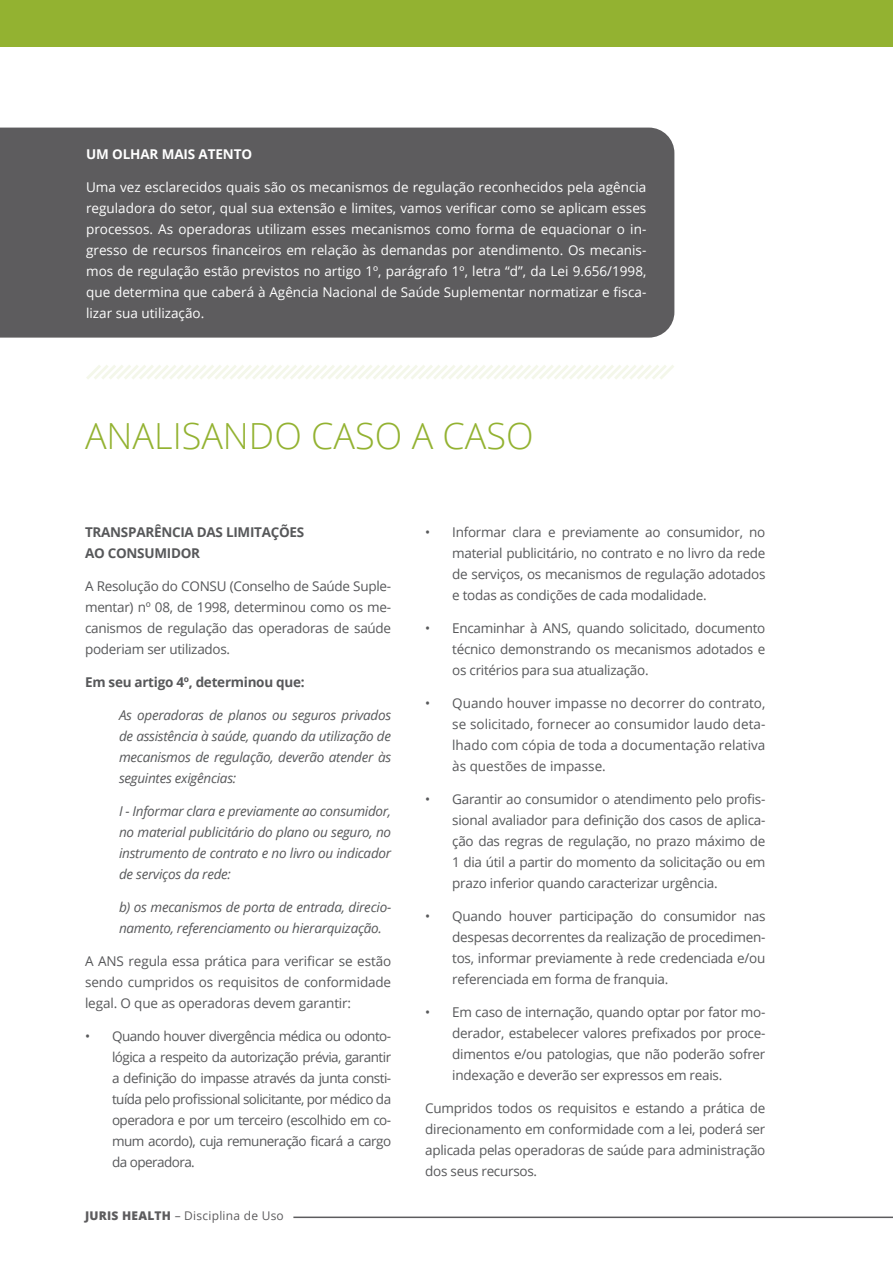
<style>
.page{position:relative;width:893px;height:1263px;background:#fff}
.page>*{position:absolute;margin:0;border:0;box-sizing:border-box;transform-origin:0 0}
.Título{font:300 36px "Open Sans";color:#93b231}
.Parágrafo{font:13.5px/21px "Open Sans";letter-spacing:-.02em;color:#57585a;text-align:justify}
.Parágrafo-2{font:13.5px/21px "Open Sans";color:#fff;text-align:justify}
.Parágrafo-3{font:italic 13.5px/21px "Open Sans";letter-spacing:-.02em;color:#57585a;text-align:justify}
.Parágrafo-4{font:700 13.5px/21px "Open Sans";letter-spacing:-.02em;color:#57585a}
.Parágrafo-5{font:700 13.5px "Open Sans";letter-spacing:-.01em;color:#fff}
.t1{font:12px "Open Sans";letter-spacing:.02em;color:#5d5c5e}
.s1{font-weight:800}
</style>
<div class="page">
<div style="left:0;top:128px;width:674px;height:210px;background:#5d5c5e"></div>
<hr style="left:293px;top:1216px;width:600px;height:2px;background:#5d5c5e">
<div style="left:0;top:0;width:893px;height:47px;background:#93b231"></div>
<svg style="left:86px;top:365px;width:588px;height:14px"></svg>
<p class="Parágrafo-5" style="left:86px;top:144px;width:168px">UM OLHAR MAIS ATENTO</p>
<p class="Parágrafo-2" style="left:86px;top:176px;width:562px">Uma vez esclarecidos quais são os mecanismos de regulação reconhecidos pela agência reguladora do setor, qual sua extensão e limites, vamos verificar como se aplicam esses processos. As operadoras utilizam esses mecanismos como forma de equacionar o in&shy;gresso de recursos financeiros em relação às demandas por atendimento. Os mecanis&shy;mos de regulação estão previstos no artigo 1º, parágrafo 1º, letra “d”, da Lei 9.656/1998, que determina que caberá à Agência Nacional de Saúde Suplementar normatizar e fisca&shy;lizar sua utilização.</p>
<p class="Título" style="left:85px;top:411px;width:450px">ANALISANDO CASO A CASO</p>
<p class="Parágrafo-4" style="left:85px;top:521px;width:221px">TRANSPARÊNCIA DAS LIMITAÇÕES<br>AO CONSUMIDOR</p>
<p class="Parágrafo" style="left:85px;top:575px;width:308px">A Resolução do CONSU (Conselho de Saúde Suple&shy;mentar) nº 08, de 1998, determinou como os me&shy;canismos de regulação das operadoras de saúde poderiam ser utilizados.</p>
<p class="Parágrafo-4" style="left:85px;top:671px;width:221px">Em seu artigo 4º, determinou que:</p>
<p class="Parágrafo-3" style="left:119px;top:704px;width:274px">As operadoras de planos ou seguros privados de assistência à saúde, quando da utilização de mecanismos de regulação, deverão atender às seguintes exigências:</p>
<p class="Parágrafo-3" style="left:119px;top:800px;width:274px">I - Informar clara e previamente ao consumidor, no material publicitário do plano ou seguro, no instrumento de contrato e no livro ou indicador de serviços da rede:</p>
<p class="Parágrafo-3" style="left:119px;top:896px;width:274px">b) os mecanismos de porta de entrada, direcio&shy;namento, referenciamento ou hierarquização.</p>
<p class="Parágrafo" style="left:85px;top:950px;width:308px">A ANS regula essa prática para verificar se estão sendo cumpridos os requisitos de conformidade legal. O que as operadoras devem garantir:</p>
<p class="Parágrafo" style="left:112px;top:1025px;width:281px;text-indent:-27px">• Quando houver divergência médica ou odonto&shy;lógica a respeito da autorização prévia, garantir a definição do impasse através da junta consti&shy;tuída pelo profissional solicitante, por médico da operadora e por um terceiro (escolhido em co&shy;mum acordo), cuja remuneração ficará a cargo da operadora.</p>
<p class="t1" style="left:85px;top:1208px;width:200px"><span class="s1">JURIS HEALTH</span> – Disciplina de Uso</p>
<p class="Parágrafo" style="left:452px;top:521px;width:315px;text-indent:-27px">• Informar clara e previamente ao consumidor, no material publicitário, no contrato e no livro da rede de serviços, os mecanismos de regulação adotados e todas as condições de cada modalidade.</p>
<p class="Parágrafo" style="left:452px;top:617px;width:315px;text-indent:-27px">• Encaminhar à ANS, quando solicitado, documento técnico demonstrando os mecanismos adotados e os critérios para sua atualização.</p>
<p class="Parágrafo" style="left:452px;top:692px;width:315px;text-indent:-27px">• Quando houver impasse no decorrer do contrato, se solicitado, fornecer ao consumidor laudo deta&shy;lhado com cópia de toda a documentação relativa às questões de impasse.</p>
<p class="Parágrafo" style="left:452px;top:788px;width:315px;text-indent:-27px">• Garantir ao consumidor o atendimento pelo profis&shy;sional avaliador para definição dos casos de aplica&shy;ção das regras de regulação, no prazo máximo de 1 dia útil a partir do momento da solicitação ou em prazo inferior quando caracterizar urgência.</p>
<p class="Parágrafo" style="left:452px;top:905px;width:315px;text-indent:-27px">• Quando houver participação do consumidor nas despesas decorrentes da realização de procedimen&shy;tos, informar previamente à rede credenciada e/ou referenciada em forma de franquia.</p>
<p class="Parágrafo" style="left:452px;top:1001px;width:315px;text-indent:-27px">• Em caso de internação, quando optar por fator mo&shy;derador, estabelecer valores prefixados por proce&shy;dimentos e/ou patologias, que não poderão sofrer indexação e deverão ser expressos em reais.</p>
<p class="Parágrafo" style="left:425px;top:1097px;width:342px">Cumpridos todos os requisitos e estando a prática de direcionamento em conformidade com a lei, poderá ser aplicada pelas operadoras de saúde para administração dos seus recursos.</p>
</div>
